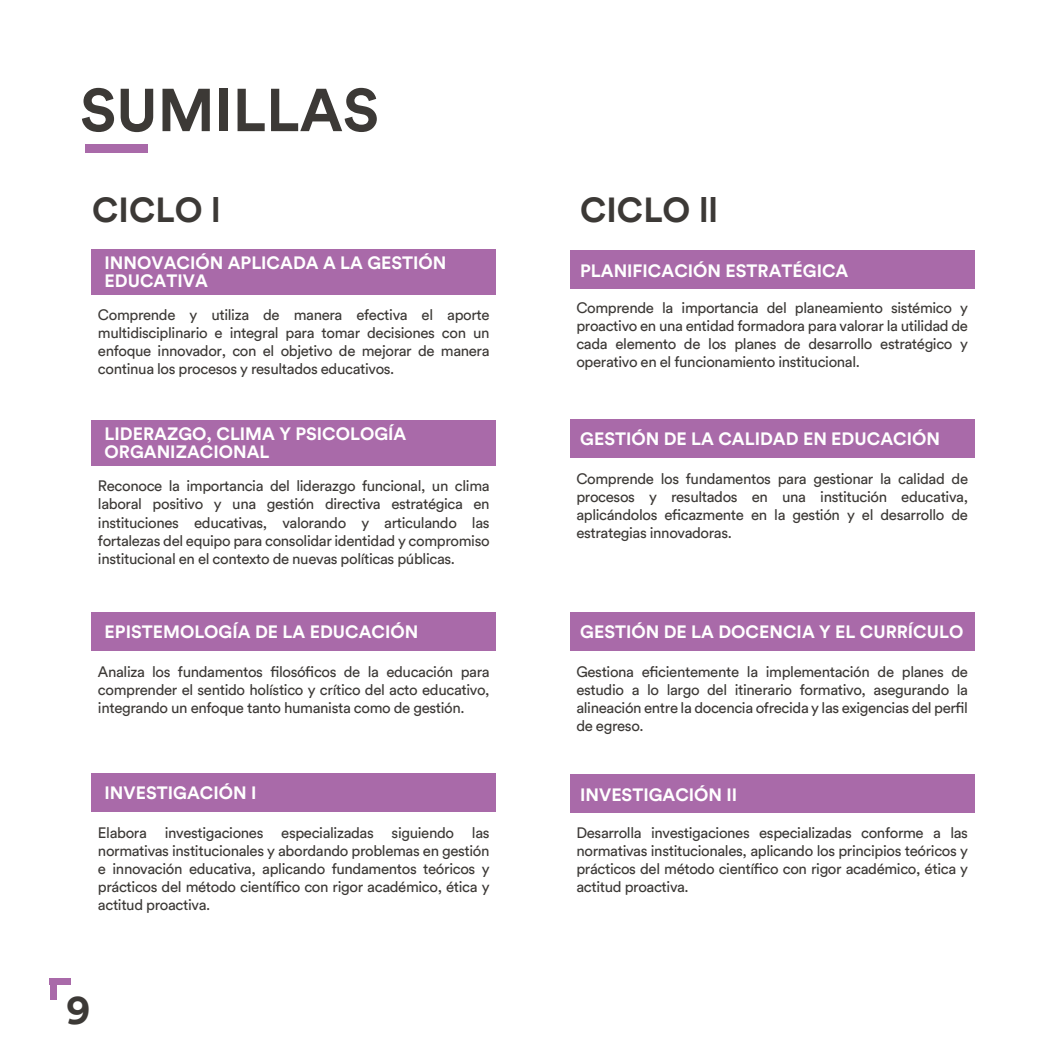
<style>
.page{position:relative;width:1062px;height:1062px;background:#fff}
.page>*{position:absolute;margin:0;border:0;box-sizing:border-box;transform-origin:0 0}
.t1{font:700 59.7px "Circular Std";color:#3c3936}
.t2{font:700 41.7px "Circular Std";color:#3c3936}
.t3{font:700 34.5px "Circular Std";color:#3c3936}
.t4{font:700 17.7px/18px "Circular Std";color:#fff}
.t5{font:15px/18px "Circular Std";letter-spacing:-.025em;color:#3c3936;text-align:justify}
</style>
<div class="page">
<div style="left:50px;top:978px;width:21px;height:6px;background:#a96aa9"></div>
<div style="left:50px;top:978px;width:7px;height:21px;background:#a96aa9"></div>
<div style="left:85px;top:144px;width:63px;height:8px;background:#a96aa9"></div>
<div style="left:91px;top:249px;width:405px;height:45px;background:#a96aa9"></div>
<div style="left:91px;top:612px;width:405px;height:38px;background:#a96aa9"></div>
<div style="left:570px;top:250px;width:404px;height:38px;background:#a96aa9"></div>
<div style="left:570px;top:612px;width:404px;height:38px;background:#a96aa9"></div>
<div style="left:570px;top:419px;width:404px;height:38px;background:#a96aa9"></div>
<div style="left:570px;top:774px;width:404px;height:38px;background:#a96aa9"></div>
<div style="left:91px;top:420px;width:405px;height:45px;background:#a96aa9"></div>
<div style="left:91px;top:773px;width:405px;height:38px;background:#a96aa9"></div>
<h1 class="t1" style="left:80px;top:72px;width:300px">SUMILLAS</h1>
<h3 class="t3" style="left:92px;top:187px;width:130px">CICLO l</h3>
<h3 class="t3" style="left:580px;top:187px;width:139px">CICLO ll</h3>
<p class="t4" style="left:105px;top:254px;width:343px">INNOVACIÓN APLICADA A LA GESTIÓN<br>EDUCATIVA</p>
<p class="t4" style="left:580px;top:261px;width:270px">PLANIFICACIÓN ESTRATÉGICA</p>
<p class="t5" style="left:98px;top:306px;width:393px">Comprende y utiliza de manera efectiva el aporte multidisciplinario e integral para tomar decisiones con un enfoque innovador, con el objetivo de mejorar de manera continua los procesos y resultados educativos.</p>
<p class="t5" style="left:576px;top:298px;width:393px">Comprende la importancia del planeamiento sistémico y proactivo en una entidad formadora para valorar la utilidad de cada elemento de los planes de desarrollo estratégico y operativo en el funcionamiento institucional.</p>
<p class="t4" style="left:105px;top:425px;width:303px">LIDERAZGO, CLIMA Y PSICOLOGÍA<br>ORGANIZACIONAL</p>
<p class="t5" style="left:98px;top:477px;width:393px">Reconoce la importancia del liderazgo funcional, un clima laboral positivo y una gestión directiva estratégica en instituciones educativas, valorando y articulando las fortalezas del equipo para consolidar identidad y compromiso institucional en el contexto de nuevas políticas públicas.</p>
<p class="t4" style="left:105px;top:622px;width:315px">EPISTEMOLOGÍA DE LA EDUCACIÓN</p>
<p class="t4" style="left:580px;top:429px;width:361px">GESTIÓN DE LA CALIDAD EN EDUCACIÓN</p>
<p class="t5" style="left:576px;top:469px;width:393px">Comprende los fundamentos para gestionar la calidad de procesos y resultados en una institución educativa, aplicándolos eficazmente en la gestión y el desarrollo de estrategias innovadoras.</p>
<p class="t4" style="left:580px;top:622px;width:385px">GESTIÓN DE LA DOCENCIA Y EL CURRÍCULO</p>
<p class="t5" style="left:98px;top:662px;width:393px">Analiza los fundamentos filosóficos de la educación para comprender el sentido holístico y crítico del acto educativo, integrando un enfoque tanto humanista como de gestión.</p>
<p class="t5" style="left:576px;top:662px;width:393px">Gestiona eficientemente la implementación de planes de estudio a lo largo del itinerario formativo, asegurando la alineación entre la docencia ofrecida y las exigencias del perfil de egreso.</p>
<p class="t4" style="left:105px;top:783px;width:153px">INVESTIGACIÓN I</p>
<p class="t5" style="left:98px;top:823px;width:393px">Elabora investigaciones especializadas siguiendo las normativas institucionales y abordando problemas en gestión e innovación educativa, aplicando fundamentos teóricos y prácticos del método científico con rigor académico, ética y actitud proactiva.</p>
<p class="t5" style="left:576px;top:823px;width:393px">Desarrolla investigaciones especializadas conforme a las normativas institucionales, aplicando los principios teóricos y prácticos del método científico con rigor académico, ética y actitud proactiva.</p>
<p class="t4" style="left:580px;top:785px;width:159px">INVESTIGACIÓN II</p>
<h2 class="t2" style="left:66px;top:982px;width:26px">9</h2>
</div>
